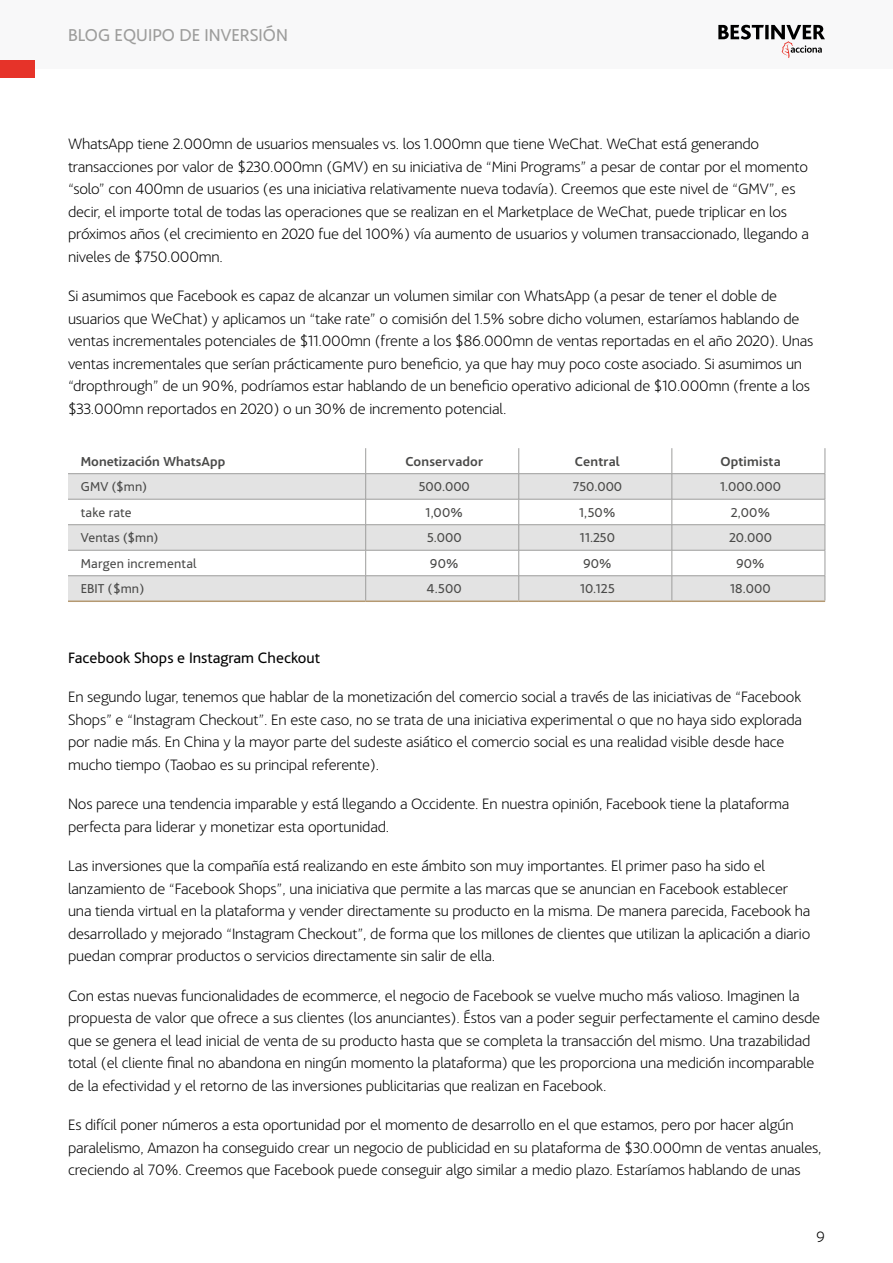
<style>
.page{position:relative;width:893px;height:1263px;background:#fff}
.page>*{position:absolute;margin:0;border:0;box-sizing:border-box;transform-origin:0 0}
.t1{font:18px "Acciona";color:#9d9d9c}
.texto_carta{font:200 15.75px/22.5px "Acciona";letter-spacing:-.01em;color:#000}
.Ladillo2{font:15.75px "Acciona";color:#000}
.titulos_carta{font:13.5px "Acciona";letter-spacing:.005em;color:#4a4a49}
.titulos_carta-2{font:700 13.5px "Acciona";letter-spacing:.01em;color:#4a4a49}
</style>
<div class="page">
<div style="left:0;top:0;width:893px;height:69px;background:#f8f8f9"></div>
<div style="left:0;top:61px;width:35px;height:17px;background:#e63329"></div>
<svg style="left:718px;top:25px;width:107px;height:33px"></svg>
<svg style="left:68px;top:474px;width:757px;height:126px;fill:#e3e3e3"></svg>
<hr style="left:68px;top:473px;width:298px;height:1px;background:#9d9d9c">
<hr style="left:366px;top:473px;width:153px;height:1px;background:#9d9d9c">
<hr style="left:519px;top:473px;width:153px;height:1px;background:#9d9d9c">
<hr style="left:672px;top:473px;width:153px;height:1px;background:#9d9d9c">
<hr style="left:68px;top:524px;width:298px;height:1px;background:#9d9d9c">
<hr style="left:366px;top:524px;width:153px;height:1px;background:#9d9d9c">
<hr style="left:519px;top:524px;width:153px;height:1px;background:#9d9d9c">
<hr style="left:672px;top:524px;width:153px;height:1px;background:#9d9d9c">
<svg style="left:365px;top:448px;width:1px;height:152px"></svg>
<svg style="left:518px;top:448px;width:1px;height:152px"></svg>
<svg style="left:672px;top:448px;width:1px;height:152px"></svg>
<svg style="left:825px;top:448px;width:1px;height:152px"></svg>
<hr style="left:68px;top:499px;width:298px;height:1px;background:#9d9d9c">
<hr style="left:366px;top:499px;width:153px;height:1px;background:#9d9d9c">
<hr style="left:519px;top:499px;width:153px;height:1px;background:#9d9d9c">
<hr style="left:672px;top:499px;width:153px;height:1px;background:#9d9d9c">
<hr style="left:68px;top:550px;width:298px;height:1px;background:#9d9d9c">
<hr style="left:366px;top:550px;width:153px;height:1px;background:#9d9d9c">
<hr style="left:519px;top:550px;width:153px;height:1px;background:#9d9d9c">
<hr style="left:672px;top:550px;width:153px;height:1px;background:#9d9d9c">
<hr style="left:68px;top:600px;width:298px;height:2px;background:#b59971">
<hr style="left:366px;top:600px;width:153px;height:2px;background:#b59971">
<hr style="left:519px;top:600px;width:153px;height:2px;background:#b59971">
<hr style="left:672px;top:600px;width:153px;height:2px;background:#b59971">
<hr style="left:68px;top:575px;width:298px;height:1px;background:#9d9d9c">
<hr style="left:366px;top:575px;width:153px;height:1px;background:#9d9d9c">
<hr style="left:519px;top:575px;width:153px;height:1px;background:#9d9d9c">
<hr style="left:672px;top:575px;width:153px;height:1px;background:#9d9d9c">
<p class="t1" style="left:68px;top:21px;width:221px">BLOG EQUIPO DE INVERSIÓN</p>
<p class="texto_carta" style="left:68px;top:132px;width:742px">WhatsApp tiene 2.000mn de usuarios mensuales vs. los 1.000mn que tiene WeChat. WeChat está generando transacciones por valor de $230.000mn (GMV) en su iniciativa de “Mini Programs” a pesar de contar por el momento “solo” con 400mn de usuarios (es una iniciativa relativamente nueva todavía). Creemos que este nivel de “GMV”, es decir, el importe total de todas las operaciones que se realizan en el Marketplace de WeChat, puede triplicar en los próximos años (el crecimiento en 2020 fue del 100%) vía aumento de usuarios y volumen transaccionado, llegando a niveles de $750.000mn.</p>
<p class="texto_carta" style="left:68px;top:284px;width:747px">Si asumimos que Facebook es capaz de alcanzar un volumen similar con WhatsApp (a pesar de tener el doble de usuarios que WeChat) y aplicamos un “take rate” o comisión del 1.5% sobre dicho volumen, estaríamos hablando de ventas incrementales potenciales de $11.000mn (frente a los $86.000mn de ventas reportadas en el año 2020). Unas ventas incrementales que serían prácticamente puro beneficio, ya que hay muy poco coste asociado. Si asumimos un “dropthrough” de un 90%, podríamos estar hablando de un beneficio operativo adicional de $10.000mn (frente a los $33.000mn reportados en 2020) o un 30% de incremento potencial.</p>
<p class="titulos_carta-2" style="left:81px;top:450px;width:146px">Monetización WhatsApp</p>
<p class="titulos_carta-2" style="left:405px;top:450px;width:80px">Conservador</p>
<p class="titulos_carta-2" style="left:575px;top:450px;width:46px">Central</p>
<p class="titulos_carta-2" style="left:720px;top:450px;width:62px">Optimista</p>
<p class="titulos_carta" style="left:81px;top:476px;width:68px">GMV ($mn)</p>
<p class="titulos_carta" style="left:419px;top:476px;width:53px">500.000</p>
<p class="titulos_carta" style="left:573px;top:476px;width:51px">750.000</p>
<p class="titulos_carta" style="left:720px;top:476px;width:62px">1.000.000</p>
<p class="titulos_carta" style="left:81px;top:502px;width:52px">take rate</p>
<p class="titulos_carta" style="left:426px;top:502px;width:39px">1,00%</p>
<p class="titulos_carta" style="left:579px;top:502px;width:38px">1,50%</p>
<p class="titulos_carta" style="left:731px;top:502px;width:41px">2,00%</p>
<p class="titulos_carta" style="left:81px;top:527px;width:79px">Ventas ($mn)</p>
<p class="titulos_carta" style="left:427px;top:527px;width:36px">5.000</p>
<p class="titulos_carta" style="left:580px;top:527px;width:36px">11.250</p>
<p class="titulos_carta" style="left:729px;top:527px;width:44px">20.000</p>
<p class="titulos_carta" style="left:81px;top:553px;width:117px">Margen incremental</p>
<p class="titulos_carta" style="left:430px;top:553px;width:30px">90%</p>
<p class="titulos_carta" style="left:583px;top:553px;width:30px">90%</p>
<p class="titulos_carta" style="left:736px;top:553px;width:30px">90%</p>
<p class="titulos_carta" style="left:81px;top:578px;width:65px">EBIT ($mn)</p>
<p class="titulos_carta" style="left:427px;top:578px;width:36px">4.500</p>
<p class="titulos_carta" style="left:580px;top:578px;width:36px">10.125</p>
<p class="titulos_carta" style="left:730px;top:578px;width:42px">18.000</p>
<p class="Ladillo2" style="left:68px;top:645px;width:253px">Facebook Shops e Instagram Checkout</p>
<p class="texto_carta" style="left:68px;top:684px;width:735px">En segundo lugar, tenemos que hablar de la monetización del comercio social a través de las iniciativas de “Facebook Shops” e “Instagram Checkout”. En este caso, no se trata de una iniciativa experimental o que no haya sido explorada por nadie más. En China y la mayor parte del sudeste asiático el comercio social es una realidad visible desde hace mucho tiempo (Taobao es su principal referente).</p>
<p class="texto_carta" style="left:68px;top:791px;width:723px">Nos parece una tendencia imparable y está llegando a Occidente. En nuestra opinión, Facebook tiene la plataforma perfecta para liderar y monetizar esta oportunidad.</p>
<p class="texto_carta" style="left:68px;top:853px;width:744px">Las inversiones que la compañía está realizando en este ámbito son muy importantes. El primer paso ha sido el lanzamiento de “Facebook Shops”, una iniciativa que permite a las marcas que se anuncian en Facebook establecer una tienda virtual en la plataforma y vender directamente su producto en la misma. De manera parecida, Facebook ha desarrollado y mejorado “Instagram Checkout”, de forma que los millones de clientes que utilizan la aplicación a diario puedan comprar productos o servicios directamente sin salir de ella.</p>
<p class="texto_carta" style="left:68px;top:983px;width:754px">Con estas nuevas funcionalidades de ecommerce, el negocio de Facebook se vuelve mucho más valioso. Imaginen la propuesta de valor que ofrece a sus clientes (los anunciantes). Éstos van a poder seguir perfectamente el camino desde que se genera el lead inicial de venta de su producto hasta que se completa la transacción del mismo. Una trazabilidad total (el cliente final no abandona en ningún momento la plataforma) que les proporciona una medición incomparable de la efectividad y el retorno de las inversiones publicitarias que realizan en Facebook.</p>
<p class="texto_carta" style="left:68px;top:1112px;width:755px">Es difícil poner números a esta oportunidad por el momento de desarrollo en el que estamos, pero por hacer algún paralelismo, Amazon ha conseguido crear un negocio de publicidad en su plataforma de $30.000mn de ventas anuales, creciendo al 70%. Creemos que Facebook puede conseguir algo similar a medio plazo. Estaríamos hablando de unas</p>
<p class="texto_carta" style="left:816px;top:1224px;width:10px">9</p>
</div>
